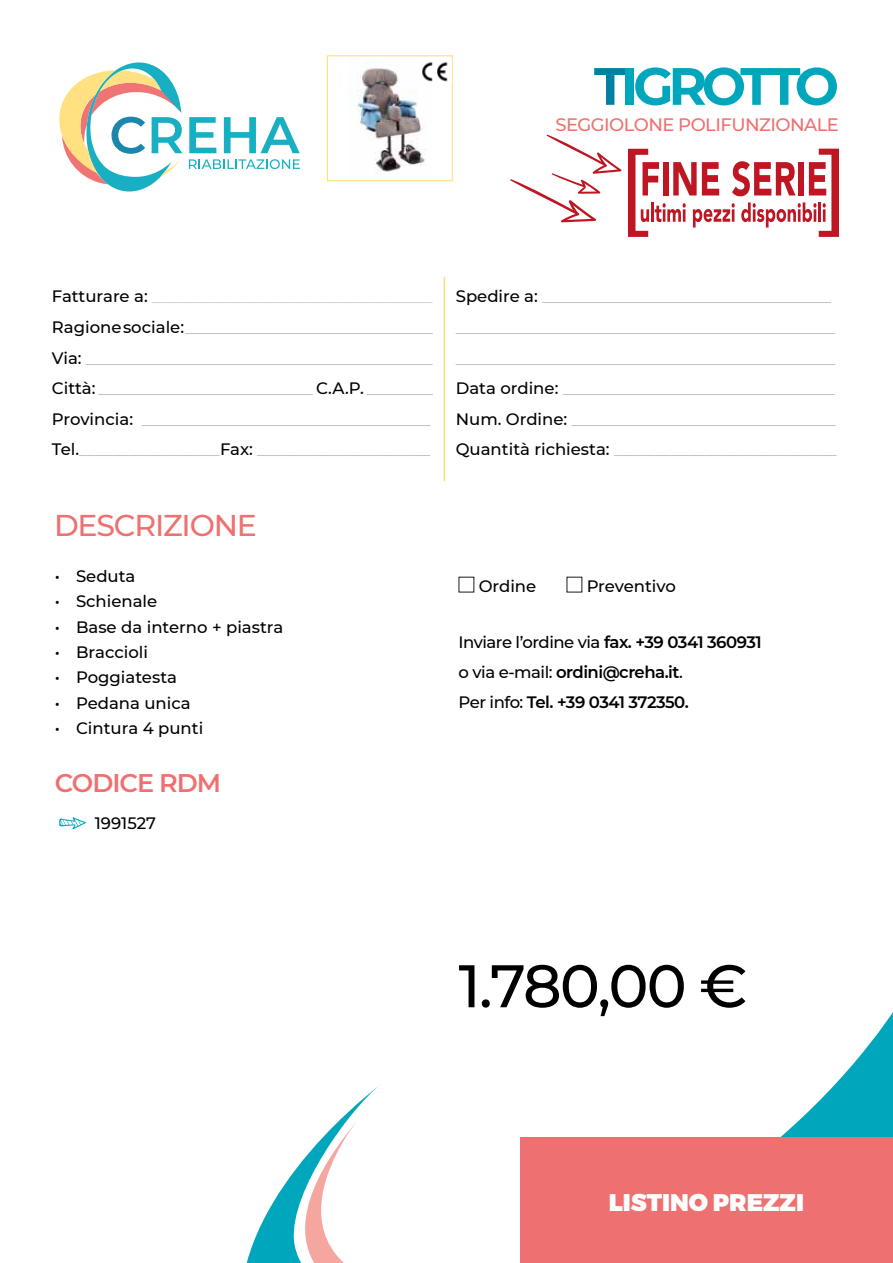
<style>
.page{position:relative;width:893px;height:1263px;background:#fff}
.page>*{position:absolute;margin:0;border:0;box-sizing:border-box;transform-origin:0 0}
.t1{font:500 60px "Montserrat";color:#000}
.t2{font:700 52.5px "Montserrat";letter-spacing:-.1em;color:#00a6bc}
.t3{font:500 30px "Montserrat";letter-spacing:-.04em;color:#ee7070}
.t4{font:600 25.5px "Montserrat";letter-spacing:-.04em;color:#ee7070}
.t5{font:900 24px "Montserrat";color:#fff}
.t6{font:500 18px "Montserrat";letter-spacing:-.03em;color:#ee7070}
.t7{font:500 16.5px/30.6px "Montserrat";color:#c6c2c2}
.t8{font:500 16.5px "Montserrat";color:#000}
.t9{font:600 16.5px/30px "Montserrat";letter-spacing:-.03em;color:#000}
.s1{color:#0180a5}
.s2{color:#000}
.s3{color:#d7d4d4}
.s4{font-weight:500}
</style>
<div class="page">
<svg style="left:59px;top:62px;width:123px;height:129px"></svg>
<svg style="left:189px;top:117px;width:27px;height:36px"></svg>
<svg style="left:224px;top:117px;width:76px;height:36px"></svg>
<svg style="left:189px;top:159px;width:111px;height:10px"></svg>
<svg style="left:339px;top:1012px;width:554px;height:125px"></svg>
<svg style="left:795px;top:1091px;width:98px;height:46px;background:#20b1c4"></svg>
<svg style="left:246px;top:1121px;width:175px;height:142px"></svg>
<hr style="left:444px;top:277px;width:1px;height:204px;background:#f8de7b">
<img style="left:357px;top:63px;width:68px;height:109px">
<div style="left:327px;top:55px;width:126px;height:126px;border:1px solid #ffe080"></div>
<img style="left:420px;top:62px;width:28px;height:21px">
<svg style="left:628px;top:149px;width:211px;height:88px"></svg>
<svg style="left:510px;top:134px;width:112px;height:88px"></svg>
<svg style="left:59px;top:817px;width:27px;height:12px"></svg>
<div style="left:520px;top:1137px;width:373px;height:126px;background:#ee7070"></div>
<h2 class="t2" style="left:594px;top:48px;width:246px"><span class="s1">T</span>IGROTTO</h2>
<p class="t6" style="left:555px;top:112px;width:285px">SEGGIOLONE POLIFUNZIONALE</p>
<p class="t7" style="left:52px;top:280px;width:383px"><span class="s2">Fatturare a:</span> <span class="s3">__________________________________ </span><span class="s2">Ragione sociale:</span> ______________________________ <span class="s2">Via:</span> __________________________________________ <span class="s2">Città:</span> __________________________ <span class="s2">C.A.P.</span> ________ <span class="s2">Provincia:</span> ___________________________________ <span class="s2">Tel.</span>_________________<span class="s2">Fax:</span> _____________________</p>
<p class="t7" style="left:456px;top:280px;width:383px"><span class="s2">Spedire a:</span> ___________________________________ ______________________________________________ ______________________________________________ <span class="s2">Data ordine:</span> _________________________________ <span class="s2">Num. Ordine:</span> ________________________________ <span class="s2">Quantità richiesta:</span> ___________________________</p>
<h3 class="t3" style="left:54px;top:504px;width:204px">DESCRIZIONE</h3>
<p class="t8" style="left:55px;top:564px;width:82px">• Seduta</p>
<p class="t8" style="left:55px;top:590px;width:104px">• Schienale</p>
<p class="t8" style="left:55px;top:615px;width:230px">• Base da interno + piastra</p>
<p class="t8" style="left:55px;top:640px;width:95px">• Braccioli</p>
<p class="t8" style="left:55px;top:666px;width:124px">• Poggiatesta</p>
<p class="t8" style="left:55px;top:691px;width:138px">• Pedana unica</p>
<p class="t8" style="left:55px;top:717px;width:150px">• Cintura 4 punti</p>
<h3 class="t4" style="left:55px;top:765px;width:168px">CODICE RDM</h3>
<p class="t8" style="left:95px;top:812px;width:63px">1991527</p>
<p class="t8" style="left:479px;top:575px;width:59px">Ordine</p>
<p class="t8" style="left:587px;top:575px;width:91px">Preventivo</p>
<p class="t9" style="left:459px;top:626px;width:305px"><span class="s4">Inviare l’ordine via</span> fax. +39 0341 360931 <span class="s4">o via e-mail:</span> ordini@creha.it<span class="s4">.<br>Per info:</span> Tel. +39 0341 372350.</p>
<h1 class="t1" style="left:459px;top:944px;width:291px">1.780,00 €</h1>
<h3 class="t5" style="left:609px;top:1182px;width:197px">LISTINO PREZZI</h3>
</div>
